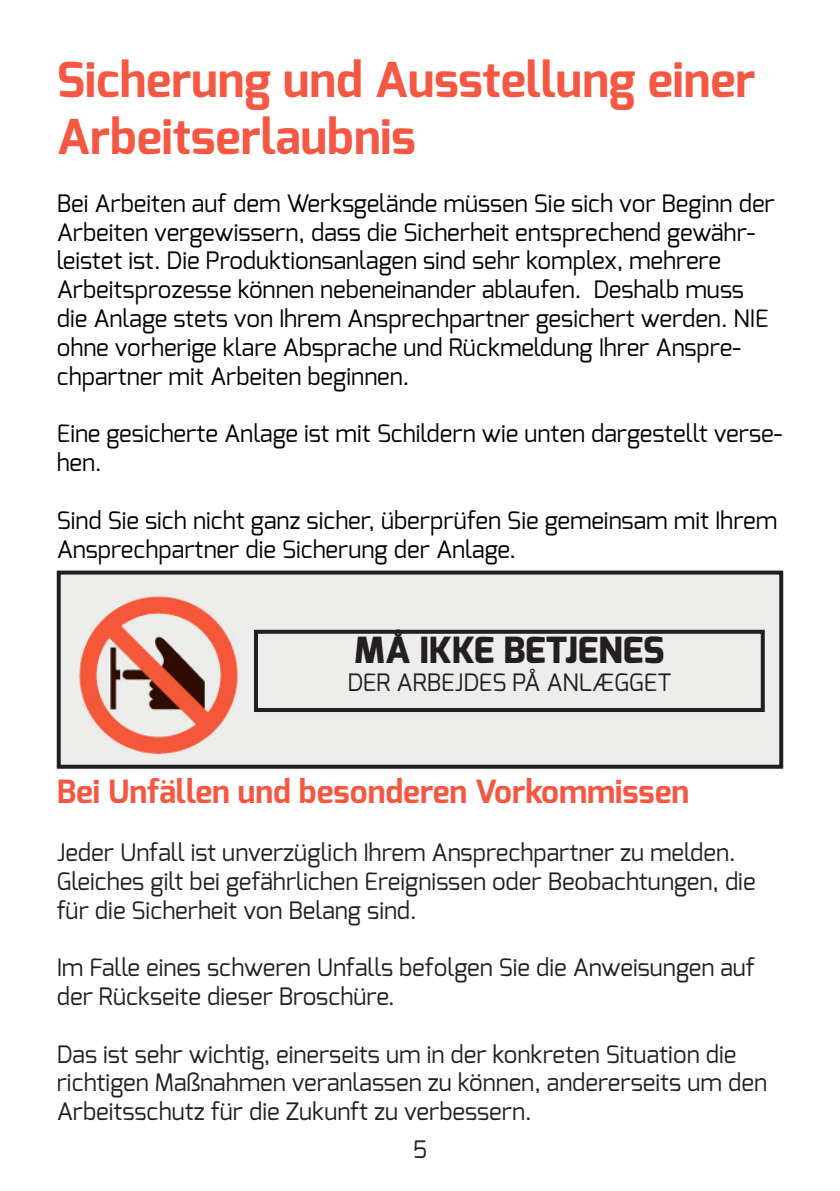
<style>
.page{position:relative;width:840px;height:1191px;background:#fff}
.page>*{position:absolute;margin:0;border:0;box-sizing:border-box;transform-origin:0 0}
.t1{font:700 48px/57.6px "Exo";color:#f45842}
.t2{font:800 36px "Exo";color:#231f20}
.t3{font:700 32px "Exo";color:#f45842}
.t4{font:24px/28.8px "Exo";color:#000}
.t5{font:24px/28.8px "Exo";color:#231f20}
</style>
<div class="page">
<div style="left:59px;top:572px;width:721px;height:194px;background:#ededeb"></div>
<div style="left:57px;top:570px;width:725px;height:198px;border:4px solid #231f20"></div>
<img style="left:79px;top:596px;width:159px;height:158px">
<div style="left:254px;top:630px;width:510px;height:82px;border:4px solid #231f20"></div>
<p class="t1" style="left:57px;top:51px;width:700px">Sicherung und Ausstellung einer<br>Arbeitserlaubnis</p>
<p class="t4" style="left:57px;top:189px;width:719px">Bei Arbeiten auf dem Werksgelände müssen Sie sich vor Beginn der Arbeiten vergewissern, dass die Sicherheit entsprechend gewähr&shy;leistet ist. Die Produktionsanlagen sind sehr komplex, mehrere Arbeitsprozesse können nebeneinander ablaufen. Deshalb muss die Anlage stets von Ihrem Ansprechpartner gesichert werden. NIE ohne vorherige klare Absprache und Rückmeldung Ihrer Anspre&shy;chpartner mit Arbeiten beginnen.</p>
<p class="t4" style="left:57px;top:419px;width:726px">Eine gesicherte Anlage ist mit Schildern wie unten dargestellt verse&shy;hen.</p>
<p class="t4" style="left:57px;top:505px;width:721px">Sind Sie sich nicht ganz sicher, überprüfen Sie gemeinsam mit Ihrem<br>Ansprechpartner die Sicherung der Anlage.</p>
<p class="t2" style="left:354px;top:626px;width:312px">MÅ IKKE BETJENES</p>
<p class="t5" style="left:347px;top:668px;width:325px">DER ARBEJDES PÅ ANLÆGGET</p>
<p class="t3" style="left:57px;top:771px;width:633px">Bei Unfällen und besonderen Vorkommissen</p>
<p class="t5" style="left:57px;top:838px;width:700px">Jeder Unfall ist unverzüglich Ihrem Ansprechpartner zu melden.<br>Gleiches gilt bei gefährlichen Ereignissen oder Beobachtungen, die für die Sicherheit von Belang sind.</p>
<p class="t5" style="left:57px;top:953px;width:700px">Im Falle eines schweren Unfalls befolgen Sie die Anweisungen auf der Rückseite dieser Broschüre.</p>
<p class="t5" style="left:57px;top:1039px;width:711px">Das ist sehr wichtig, einerseits um in der konkreten Situation die richtigen Maßnahmen veranlassen zu können, andererseits um den<br>Arbeitsschutz für die Zukunft zu verbessern.</p>
<p class="t5" style="left:412px;top:1135px;width:16px">5</p>
</div>
